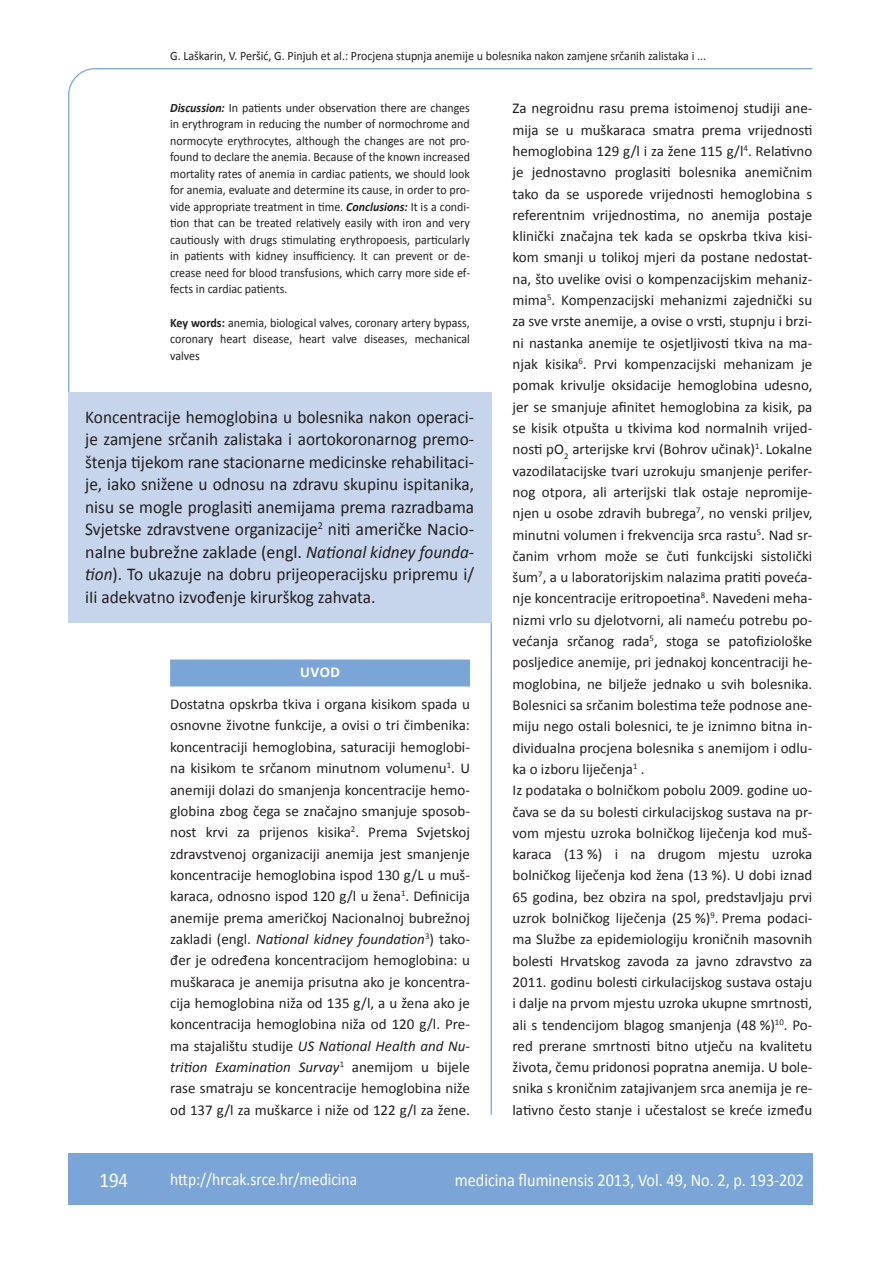
<style>
.page{position:relative;width:889px;height:1268px;background:#fff}
.page>*{position:absolute;margin:0;border:0;box-sizing:border-box;transform-origin:0 0}
.t1{font:21px "Calibri";color:#fff;scale:.9 1}
.t2{font:18px/22.5px "Calibri";color:#231f20;text-align:justify;scale:.96 1}
.t3{font:18px "Calibri";color:#fff;scale:.9 1}
.t4{font:17.25px "Calibri";color:#fff;scale:.9 1}
.t5{font:15px/21.3px "Calibri";color:#231f20}
.t6{font:700 15px "Calibri";color:#fff}
.t7{font:12.75px/16.5px "Calibri";color:#231f20;text-align:justify;scale:.94 1}
.s1{font-weight:700;font-style:italic}
.s2{font-weight:700}
.s3{font-style:italic}
</style>
<div class="page">
<svg style="left:68px;top:68px;width:745px;height:326px"></svg>
<hr style="left:490px;top:622px;width:2px;height:492px;background:#7ca5d7">
<div style="left:68px;top:1152px;width:744px;height:51px;background:#7ca5d7"></div>
<div style="left:68px;top:392px;width:423px;height:230px;background:#c6d5ec"></div>
<div style="left:170px;top:659px;width:300px;height:27px;background:#7ca5d7"></div>
<p class="t7" style="left:170px;top:46px;width:572px">G. Laškarin, V. Peršić, G. Pinjuh et al.: Procjena stupnja anemije u bolesnika nakon zamjene srčanih zalistaka i ...</p>
<p class="t7" style="left:170px;top:99px;width:320px"><span class="s1">Discussion:</span> In patients under observation there are changes in erythrogram in reducing the number of normochrome and normocyte erythrocytes, although the changes are not pro&shy;found to declare the anemia. Because of the known increased mortality rates of anemia in cardiac patients, we should look for anemia, evaluate and determine its cause, in order to pro&shy;vide appropriate treatment in time. <span class="s1">Conclusions:</span> It is a condi&shy;tion that can be treated relatively easily with iron and very cautiously with drugs stimulating erythropoesis, particularly in patients with kidney insufficiency. It can prevent or de&shy;crease need for blood transfusions, which carry more side ef&shy;fects in cardiac patients.</p>
<p class="t7" style="left:170px;top:314px;width:320px"><span class="s2">Key words:</span> anemia, biological valves, coronary artery bypass, coronary heart disease, heart valve diseases, mechanical valves</p>
<p class="t2" style="left:85px;top:404px;width:407px">Koncentracije hemoglobina u bolesnika nakon operaci&shy;je zamjene srčanih zalistaka i aortokoronarnog premo&shy;štenja tijekom rane stacionarne medicinske rehabilitaci&shy;je, iako snižene u odnosu na zdravu skupinu ispitanika, nisu se mogle proglasiti anemijama prema razradbama Svjetske zdravstvene organizacije<sup>2</sup> niti američke Nacio&shy;nalne bubrežne zaklade (engl. <span class="s3">National kidney founda&shy;tion</span>). To ukazuje na dobru prijeoperacijsku pripremu i/ iIi adekvatno izvođenje kirurškog zahvata.</p>
<p class="t6" style="left:300px;top:662px;width:41px">UVOD</p>
<p class="t5" style="left:170px;top:692px;width:301px;text-align:justify">Dostatna opskrba tkiva i organa kisikom spada u osnovne životne funkcije, a ovisi o tri čimbenika: koncentraciji hemoglobina, saturaciji hemoglobi&shy;na kisikom te srčanom minutnom volumenu<sup>1</sup>. U anemiji dolazi do smanjenja koncentracije hemo&shy;globina zbog čega se značajno smanjuje sposob&shy;nost krvi za prijenos kisika<sup>2</sup>. Prema Svjetskoj zdravstvenoj organizaciji anemija jest smanjenje koncentracije hemoglobina ispod 130 g/L u muš&shy;karaca, odnosno ispod 120 g/l u žena<sup>1</sup>. Definicija anemije prema američkoj Nacionalnoj bubrežnoj zakladi (engl. <span class="s3">National kidney foundation</span><sup>3</sup>) tako&shy;đer je određena koncentracijom hemoglobina: u muškaraca je anemija prisutna ako je koncentra&shy;cija hemoglobina niža od 135 g/l, a u žena ako je koncentracija hemoglobina niža od 120 g/l. Pre&shy;ma stajalištu studije <span class="s3">US National Health and Nu&shy;trition Examination Survay</span><sup>1</sup> anemijom u bijele rase smatraju se koncentracije hemoglobina niže od 137 g/l za muškarce i niže od 122 g/l za žene.</p>
<p class="t5" style="left:512px;top:97px;width:301px">Za negroidnu rasu prema istoimenoj studiji ane&shy;mija se u muškaraca smatra prema vrijednosti hemoglobina 129 g/l i za žene 115 g/l<sup>4</sup>. Relativno je jednostavno proglasiti bolesnika anemičnim tako da se usporede vrijednosti hemoglobina s referentnim vrijednostima, no anemija postaje klinički značajna tek kada se opskrba tkiva kisi&shy;kom smanji u tolikoj mjeri da postane nedostat&shy;na, što uvelike ovisi o kompenzacijskim mehaniz&shy;mima<sup>5</sup>. Kompenzacijski mehanizmi zajednički su za sve vrste anemije, a ovise o vrsti, stupnju i brzi&shy;ni nastanka anemije te osjetljivosti tkiva na ma&shy;njak kisika<sup>6</sup>. Prvi kompenzacijski mehanizam je pomak krivulje oksidacije hemoglobina udesno, jer se smanjuje afinitet hemoglobina za kisik, pa se kisik otpušta u tkivima kod normalnih vrijed&shy;nosti pO<sub>2</sub> arterijske krvi (Bohrov učinak)<sup>1</sup>. Lokalne vazodilatacijske tvari uzrokuju smanjenje perifer&shy;nog otpora, ali arterijski tlak ostaje nepromije&shy;njen u osobe zdravih bubrega<sup>7</sup>, no venski priljev, minutni volumen i frekvencija srca rastu<sup>5</sup>. Nad sr&shy;čanim vrhom može se čuti funkcijski sistolički šum<sup>7</sup>, a u laboratorijskim nalazima pratiti poveća&shy;nje koncentracije eritropoetina<sup>8</sup>. Navedeni meha&shy;nizmi vrlo su djelotvorni, ali nameću potrebu po&shy;većanja srčanog rada<sup>5</sup>, stoga se patofiziološke posljedice anemije, pri jednakoj koncentraciji he&shy;moglobina, ne bilježe jednako u svih bolesnika.<br>Bolesnici sa srčanim bolestima teže podnose ane&shy;miju nego ostali bolesnici, te je iznimno bitna in&shy;dividualna procjena bolesnika s anemijom i odlu&shy;ka o izboru liječenja<sup>1</sup> .<br>Iz podataka o bolničkom pobolu 2009. godine uo&shy;čava se da su bolesti cirkulacijskog sustava na pr&shy;vom mjestu uzroka bolničkog liječenja kod muš&shy;karaca (13 %) i na drugom mjestu uzroka bolničkog liječenja kod žena (13 %). U dobi iznad 65 godina, bez obzira na spol, predstavljaju prvi uzrok bolničkog liječenja (25 %)<sup>9</sup>. Prema podaci&shy;ma Službe za epidemiologiju kroničnih masovnih bolesti Hrvatskog zavoda za javno zdravstvo za 2011. godinu bolesti cirkulacijskog sustava ostaju i dalje na prvom mjestu uzroka ukupne smrtnosti, ali s tendencijom blagog smanjenja (48 %)<sup>10</sup>. Po&shy;red prerane smrtnosti bitno utječu na kvalitetu života, čemu pridonosi popratna anemija. U bole&shy;snika s kroničnim zatajivanjem srca anemija je re&shy;lativno često stanje i učestalost se kreće između</p>
<h1 class="t1" style="left:99px;top:1166px;width:33px">194</h1>
<p class="t4" style="left:170px;top:1167px;width:209px">http://hrcak.srce.hr/medicina</p>
<p class="t3" style="left:455px;top:1168px;width:389px">medicina fluminensis 2013, Vol. 49, No. 2, p. 193-202</p>
</div>
